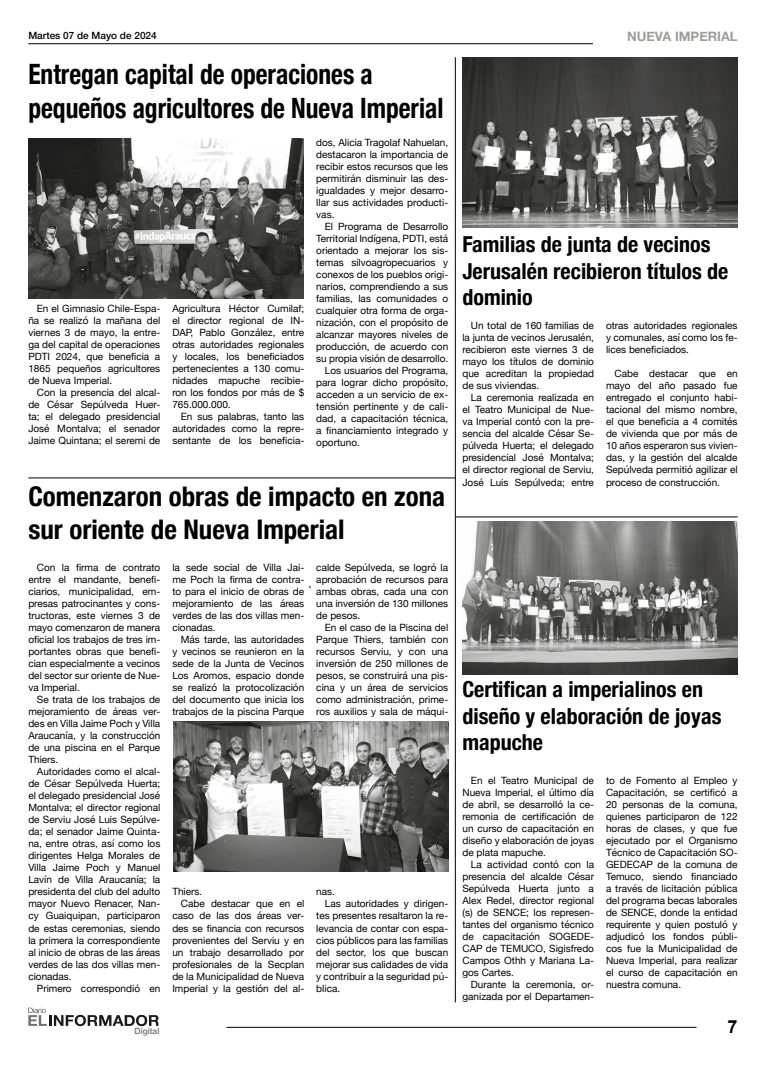
<style>
.page{position:relative;width:766px;height:1078px;background:#fff}
.page>*{position:absolute;margin:0;border:0;box-sizing:border-box;transform-origin:0 0}
.t1{font:700 condensed 28px/33.6px "Helvetica Neue";color:#000;scale:.91 1}
.t2{font:700 condensed 27px/32.4px "Helvetica Neue";color:#000}
.t3{font:700 condensed 22px/26.4px "Helvetica Neue";color:#000}
.t4{font:700 18px "Arial";color:#000}
.t5{font:700 13px "Helvetica Neue";color:#9d9d9c}
.t6{font:10px/12px "Helvetica Neue";color:#000;text-align:justify}
.t7{font:500 10px "Helvetica Neue";color:#000}
.t8{font:500 8.5px "Helvetica Neue";color:#717170}
</style>
<div class="page">
<hr style="left:28px;top:43px;width:564px;height:1px;background:#000">
<hr style="left:226px;top:1026px;width:470px;height:1px;background:#000">
<svg style="left:28px;top:1007px;width:131px;height:18px"></svg>
<hr style="left:28px;top:477px;width:427px;height:1px;background:#000">
<hr style="left:455px;top:57px;width:1px;height:945px;background:#000">
<img style="left:28px;top:138px;width:275px;height:160px">
<img style="left:173px;top:721px;width:275px;height:150px">
<img style="left:462px;top:57px;width:275px;height:170px">
<img style="left:462px;top:522px;width:275px;height:152px">
<hr style="left:455px;top:516px;width:282px;height:1px;background:#000">
<p class="t7" style="left:28px;top:28px;width:130px">Martes 07 de Mayo de 2024</p>
<h1 class="t1" style="left:28px;top:55px;width:457px">Entregan capital de operaciones a pequeños agricultores de Nueva Imperial</h1>
<p class="t6" style="left:28px;top:303px;width:133px;text-indent:8px">En el Gimnasio Chile-Espa&shy;ña se realizó la mañana del viernes 3 de mayo, la entre&shy;ga del capital de operaciones PDTI 2024, que beneficia a 1865 pequeños agricultores de Nueva Imperial.</p>
<p class="t6" style="left:28px;top:387px;width:133px;text-indent:9px">Con la presencia del alcal&shy;de César Sepúlveda Huer&shy;ta; el delegado presidencial José Montalva; el senador Jaime Quintana; el seremi de</p>
<p class="t6" style="left:172px;top:303px;width:133px">Agricultura Héctor Cumilaf; el director regional de IN-DAP, Pablo González, entre otras autoridades regionales y locales, los beneficiados pertenecientes a 130 comu&shy;nidades mapuche recibie&shy;ron los fondos por más de $ 765.000.000.</p>
<p class="t6" style="left:172px;top:411px;width:133px;text-indent:8px">En sus palabras, tanto las autoridades como la repre&shy;sentante de los beneficia-</p>
<p class="t6" style="left:316px;top:137px;width:133px">dos, Alicia Tragolaf Nahuelan, destacaron la importancia de recibir estos recursos que les permitirán disminuir las des&shy;igualdades y mejor desarro&shy;llar sus actividades producti&shy;vas.</p>
<p class="t6" style="left:325px;top:221px;width:125px">El Programa de Desarrollo</p>
<p class="t6" style="left:316px;top:233px;width:133px">Territorial Indígena, PDTI, está</p>
<p class="t6" style="left:316px;top:245px;width:133px">orientado a mejorar los sis-</p>
<p class="t6" style="left:316px;top:257px;width:133px">temas silvoagropecuarios y</p>
<p class="t6" style="left:316px;top:269px;width:133px">conexos de los pueblos origi-</p>
<p class="t6" style="left:316px;top:281px;width:133px">narios, comprendiendo a sus</p>
<p class="t6" style="left:316px;top:293px;width:133px">familias, las comunidades o</p>
<p class="t6" style="left:316px;top:305px;width:133px">cualquier otra forma de orga-</p>
<p class="t6" style="left:316px;top:317px;width:133px">nización, con el propósito de</p>
<p class="t6" style="left:316px;top:329px;width:133px">alcanzar mayores niveles de</p>
<p class="t6" style="left:316px;top:341px;width:133px">producción, de acuerdo con</p>
<p class="t6" style="left:316px;top:353px;width:133px">su propia visión de desarrollo.</p>
<p class="t6" style="left:325px;top:365px;width:125px">Los usuarios del Programa,</p>
<p class="t6" style="left:316px;top:377px;width:133px">para lograr dicho propósito,</p>
<p class="t6" style="left:316px;top:389px;width:133px">acceden a un servicio de ex-</p>
<p class="t6" style="left:316px;top:401px;width:133px">tensión pertinente y de cali-</p>
<p class="t6" style="left:316px;top:413px;width:133px">dad, a capacitación técnica,</p>
<p class="t6" style="left:316px;top:425px;width:133px">a financiamiento integrado y</p>
<p class="t6" style="left:316px;top:437px;width:45px">oportuno.</p>
<h2 class="t2" style="left:28px;top:478px;width:418px">Comenzaron obras de impacto en zona sur oriente de Nueva Imperial</h2>
<p class="t6" style="left:28px;top:562px;width:133px;text-indent:8px">Con la firma de contrato entre el mandante, benefi&shy;ciarios, municipalidad, em&shy;presas patrocinantes y cons&shy;tructoras, este viernes 3 de mayo comenzaron de manera oficial los trabajos de tres im&shy;portantes obras que benefi&shy;cian especialmente a vecinos del sector sur oriente de Nue&shy;va Imperial.</p>
<p class="t6" style="left:28px;top:694px;width:133px;text-indent:9px">Se trata de los trabajos de mejoramiento de áreas ver&shy;des en Villa Jaime Poch y Villa Araucanía, y la construcción de una piscina en el Parque Thiers.</p>
<p class="t6" style="left:28px;top:766px;width:133px;text-indent:8px">Autoridades como el alcal&shy;de César Sepúlveda Huerta; el delegado presidencial José Montalva; el director regional de Serviu José Luis Sepúlve&shy;da; el senador Jaime Quinta&shy;na, entre otras, así como los dirigentes Helga Morales de Villa Jaime Poch y Manuel Lavín de Villa Araucanía; la presidenta del club del adulto mayor Nuevo Renacer, Nan&shy;cy Guaiquipan, participaron de estas ceremonias, siendo la primera la correspondiente al inicio de obras de las áreas verdes de las dos villas men&shy;cionadas.</p>
<p class="t6" style="left:37px;top:982px;width:125px">Primero correspondió en</p>
<p class="t6" style="left:316px;top:562px;width:133px">calde Sepúlveda, se logró la aprobación de recursos para ambas obras, cada una con una inversión de 130 millones de pesos.</p>
<p class="t6" style="left:316px;top:622px;width:133px;text-indent:8px">En el caso de la Piscina del Parque Thiers, también con recursos Serviu, y con una inversión de 250 millones de pesos, se construirá una pis&shy;cina y un área de servicios como administración, prime&shy;ros auxilios y sala de máqui-</p>
<p class="t6" style="left:172px;top:562px;width:133px">la sede social de Villa Jai&shy;me Poch la firma de contra&shy;to para el inicio de obras de mejoramiento de las áreas verdes de las dos villas men&shy;cionadas.</p>
<p class="t6" style="left:172px;top:634px;width:133px;text-indent:9px">Más tarde, las autoridades y vecinos se reunieron en la sede de la Junta de Vecinos Los Aromos, espacio donde se realizó la protocolización del documento que inicia los trabajos de la piscina Parque</p>
<p class="t6" style="left:172px;top:886px;width:31px">Thiers.</p>
<p class="t6" style="left:181px;top:898px;width:125px">Cabe destacar que en el</p>
<p class="t6" style="left:172px;top:910px;width:133px">caso de las dos áreas ver-</p>
<p class="t6" style="left:172px;top:922px;width:133px">des se financia con recursos</p>
<p class="t6" style="left:172px;top:934px;width:133px">provenientes del Serviu y en</p>
<p class="t6" style="left:172px;top:946px;width:133px">un trabajo desarrollado por</p>
<p class="t6" style="left:172px;top:958px;width:133px">profesionales de la Secplan</p>
<p class="t6" style="left:172px;top:970px;width:133px">de la Municipalidad de Nueva</p>
<p class="t6" style="left:172px;top:982px;width:133px">Imperial y la gestión del al-</p>
<p class="t6" style="left:316px;top:886px;width:20px">nas.</p>
<p class="t6" style="left:325px;top:898px;width:125px">Las autoridades y dirigen-</p>
<p class="t6" style="left:316px;top:910px;width:133px">tes presentes resaltaron la re-</p>
<p class="t6" style="left:316px;top:922px;width:133px">levancia de contar con espa-</p>
<p class="t6" style="left:316px;top:934px;width:133px">cios públicos para las familias</p>
<p class="t6" style="left:316px;top:946px;width:133px">del sector, los que buscan</p>
<p class="t6" style="left:316px;top:958px;width:133px">mejorar sus calidades de vida</p>
<p class="t6" style="left:316px;top:970px;width:133px">y contribuir a la seguridad pú-</p>
<p class="t6" style="left:316px;top:982px;width:25px">blica.</p>
<h3 class="t5" style="left:627px;top:26px;width:112px">NUEVA IMPERIAL</h3>
<h3 class="t3" style="left:462px;top:229px;width:267px">Familias de junta de vecinos<br>Jerusalén recibieron títulos de dominio</h3>
<p class="t6" style="left:462px;top:320px;width:133px;text-indent:8px">Un total de 160 familias de la junta de vecinos Jerusalén, recibieron este viernes 3 de mayo los títulos de dominio que acreditan la propiedad de sus viviendas.</p>
<p class="t6" style="left:462px;top:392px;width:133px;text-indent:8px">La ceremonia realizada en el Teatro Municipal de Nue&shy;va Imperial contó con la pre&shy;sencia del alcalde César Se&shy;púlveda Huerta; el delegado presidencial José Montalva; el director regional de Serviu, José Luis Sepúlveda; entre</p>
<p class="t6" style="left:606px;top:320px;width:133px">otras autoridades regionales y comunales, así como los fe&shy;lices beneficiados.</p>
<p class="t6" style="left:606px;top:368px;width:133px;text-indent:8px">Cabe destacar que en mayo del año pasado fue entregado el conjunto habi&shy;tacional del mismo nombre, el que beneficia a 4 comités de vivienda que por más de 10 años esperaron sus vivien&shy;das, y la gestión del alcalde Sepúlveda permitió agilizar el proceso de construcción.</p>
<h3 class="t3" style="left:462px;top:674px;width:260px">Certifican a imperialinos en diseño y elaboración de joyas mapuche</h3>
<p class="t6" style="left:462px;top:774px;width:133px;text-indent:8px">En el Teatro Municipal de Nueva Imperial, el último día de abril, se desarrolló la ce&shy;remonia de certificación de un curso de capacitación en diseño y elaboración de joyas de plata mapuche.</p>
<p class="t6" style="left:462px;top:858px;width:133px;text-indent:8px">La actividad contó con la presencia del alcalde César Sepúlveda Huerta junto a Alex Redel, director regional (s) de SENCE; los represen&shy;tantes del organismo técnico de capacitación SOGEDE-CAP de TEMUCO, Sigisfredo Campos Othh y Mariana La&shy;gos Cartes.</p>
<p class="t6" style="left:462px;top:978px;width:133px;text-align:right">Durante la ceremonia, or&shy;ganizada por el Departamen-</p>
<p class="t6" style="left:606px;top:774px;width:133px">to de Fomento al Empleo y Capacitación, se certificó a 20 personas de la comuna, quienes participaron de 122 horas de clases, y que fue ejecutado por el Organismo Técnico de Capacitación SO-GEDECAP de la comuna de Temuco, siendo financiado a través de licitación pública del programa becas laborales de SENCE, donde la entidad requirente y quien postuló y adjudicó los fondos públi&shy;cos fue la Municipalidad de Nueva Imperial, para realizar el curso de capacitación en nuestra comuna.</p>
<p class="t8" style="left:134px;top:1023px;width:26px">Digital</p>
<h3 class="t4" style="left:727px;top:1014px;width:12px">7</h3>
</div>
